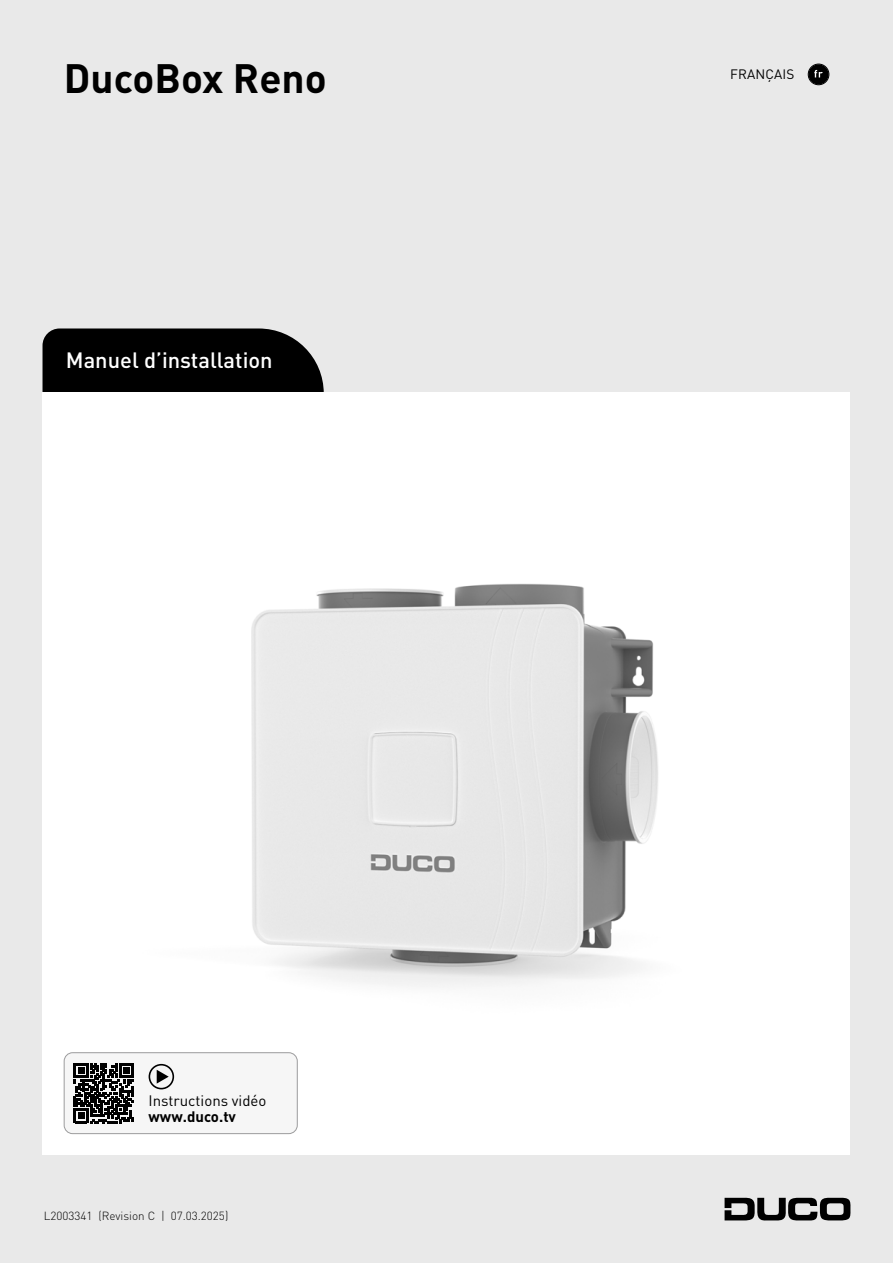
<style>
.page{position:relative;width:893px;height:1263px;background:#e9e9e9}
.page>*{position:absolute;margin:0;border:0;box-sizing:border-box;transform-origin:0 0}
.t1{font:700 40.5px "DINOT";color:#000}
.t2{font:500 21.9px "DINOT";color:#fff}
.t3{font:15px "DINOT";color:#000}
.t4{font:700 15px "DINOT";color:#000}
.t5{font:13.5px "DINOT";letter-spacing:.01em;color:#000}
.t6{font:300 11.7px "DINOT";color:#000}
</style>
<div class="page">
<svg style="left:43px;top:328px;width:281px;height:64px;background:#0e0e0e"></svg>
<div style="left:43px;top:392px;width:807px;height:763px;background:#fff"></div>
<img style="left:251px;top:583px;width:407px;height:474px">
<div style="left:808px;top:64px;width:21px;height:20px;background:#000;border-radius:50%"></div>
<svg style="left:814px;top:70px;width:9px;height:7px"></svg>
<div style="left:808px;top:64px;width:21px;height:21px;border:1px solid #000;border-radius:50%"></div>
<svg style="left:725px;top:1198px;width:126px;height:23px"></svg>
<div style="left:64px;top:1053px;width:233px;height:80px;background:#f6f6f6;border-radius:9px"></div>
<div style="left:64px;top:1052px;width:234px;height:82px;border:1px solid #9c9c9d;border-radius:9px"></div>
<svg style="left:149px;top:1064px;width:25px;height:25px"></svg>
<svg style="left:74px;top:1063px;width:60px;height:60px"></svg>
<h1 class="t1" style="left:64px;top:50px;width:265px">DucoBox Reno</h1>
<h2 class="t2" style="left:66px;top:345px;width:208px">Manuel d’installation</h2>
<p class="t3" style="left:149px;top:1090px;width:119px">Instructions vidéo</p>
<p class="t4" style="left:149px;top:1107px;width:89px">www.duco.tv</p>
<p class="t6" style="left:44px;top:1208px;width:186px">L2003341 (Revision C | 07.03.2025)</p>
<p class="t5" style="left:730px;top:65px;width:66px">FRANÇAIS</p>
</div>
